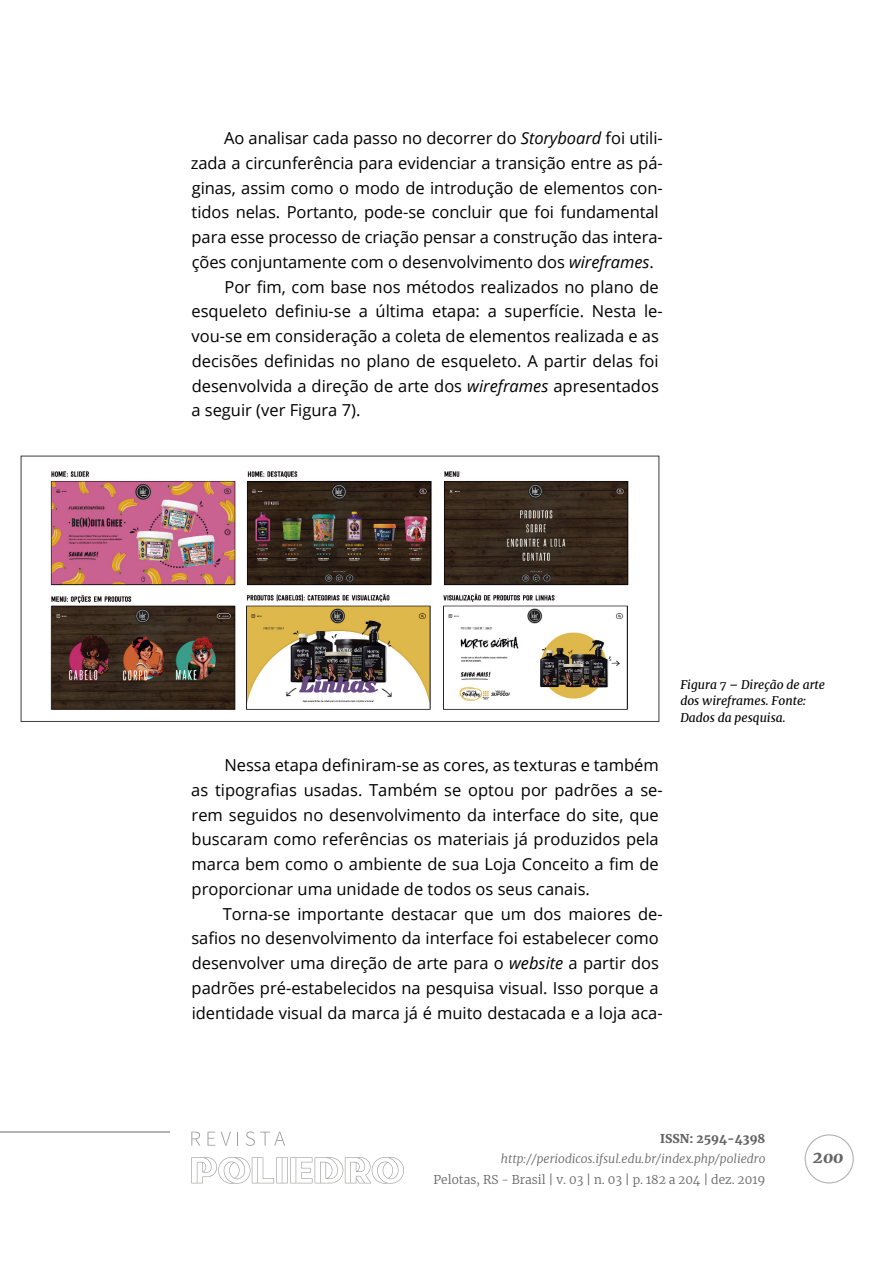
<style>
.page{position:relative;width:893px;height:1263px;background:#fff}
.page>*{position:absolute;margin:0;border:0;box-sizing:border-box;transform-origin:0 0}
.t1{font:16.5px/24.8px "Open Sans";color:#000}
.t2{font:italic 900 16.5px "Merriweather";color:#646363}
.t3{font:italic 12px/16.5px "Merriweather";color:#000}
.t4{font:italic 300 12px "Merriweather";color:#646363}
.t5{font:300 12px "Merriweather";color:#646363}
.t6{font:900 12px "Merriweather";color:#646363}
.s1{font-style:italic}
</style>
<div class="page">
<div style="left:805px;top:1134px;width:49px;height:49px;border:1px solid #b3b2b2;border-radius:50%"></div>
<svg style="left:191px;top:1157px;width:213px;height:27px"></svg>
<svg style="left:191px;top:1132px;width:9px;height:14px"></svg>
<svg style="left:207px;top:1132px;width:8px;height:14px"></svg>
<svg style="left:221px;top:1132px;width:10px;height:14px"></svg>
<svg style="left:237px;top:1132px;width:1px;height:14px"></svg>
<svg style="left:246px;top:1131px;width:39px;height:15px"></svg>
<hr style="left:0;top:1131px;width:170px;height:1px;background:#b3b2b2">
<img style="left:50px;top:471px;width:579px;height:239px">
<div style="left:21px;top:456px;width:638px;height:266px;border:1px solid #3c3c3b"></div>
<p class="t1" style="left:224px;top:125px;width:440px">Ao analisar cada passo no decorrer do <span class="s1">Storyboard</span> foi utili-</p>
<p class="t1" style="left:191px;top:150px;width:473px">zada a circunferência para evidenciar a transição entre as pá-</p>
<p class="t1" style="left:192px;top:175px;width:472px">ginas, assim como o modo de introdução de elementos con-</p>
<p class="t1" style="left:192px;top:200px;width:469px">tidos nelas. Portanto, pode-se concluir que foi fundamental</p>
<p class="t1" style="left:192px;top:224px;width:473px">para esse processo de criação pensar a construção das intera-</p>
<p class="t1" style="left:192px;top:249px;width:464px">ções conjuntamente com o desenvolvimento dos <span class="s1">wireframes</span>.</p>
<p class="t1" style="left:224px;top:274px;width:436px">Por fim, com base nos métodos realizados no plano de</p>
<p class="t1" style="left:192px;top:299px;width:473px">esqueleto definiu-se a última etapa: a superfície. Nesta le-</p>
<p class="t1" style="left:191px;top:323px;width:469px">vou-se em consideração a coleta de elementos realizada e as</p>
<p class="t1" style="left:192px;top:348px;width:468px">decisões definidas no plano de esqueleto. A partir delas foi</p>
<p class="t1" style="left:192px;top:373px;width:469px">desenvolvida a direção de arte dos <span class="s1">wireframes</span> apresentados</p>
<p class="t1" style="left:191px;top:398px;width:171px">a seguir (ver Figura 7).</p>
<p class="t1" style="left:191px;top:752px;width:473px;text-indent:33px">Nessa etapa definiram-se as cores, as texturas e também as tipografias usadas. Também se optou por padrões a se&shy;rem seguidos no desenvolvimento da interface do site, que buscaram como referências os materiais já produzidos pela marca bem como o ambiente de sua Loja Conceito a fim de proporcionar uma unidade de todos os seus canais.</p>
<p class="t1" style="left:191px;top:901px;width:473px;text-indent:31px">Torna-se importante destacar que um dos maiores de&shy;safios no desenvolvimento da interface foi estabelecer como desenvolver uma direção de arte para o <span class="s1">website</span> a partir dos padrões pré-estabelecidos na pesquisa visual. Isso porque a identidade visual da marca já é muito destacada e a loja aca-</p>
<p class="t3" style="left:680px;top:676px;width:146px">Figura 7 – Direção de arte dos wireframes. Fonte:<br>Dados da pesquisa.</p>
<p class="t6" style="left:660px;top:1130px;width:107px">ISSN: 2594-4398</p>
<p class="t4" style="left:501px;top:1151px;width:266px">http://periodicos.ifsul.edu.br/index.php/poliedro</p>
<p class="t5" style="left:434px;top:1171px;width:333px">Pelotas, RS - Brasil | v. 03 | n. 03 | p. 182 a 204 | dez. 2019</p>
<p class="t2" style="left:813px;top:1146px;width:32px">200</p>
</div>
